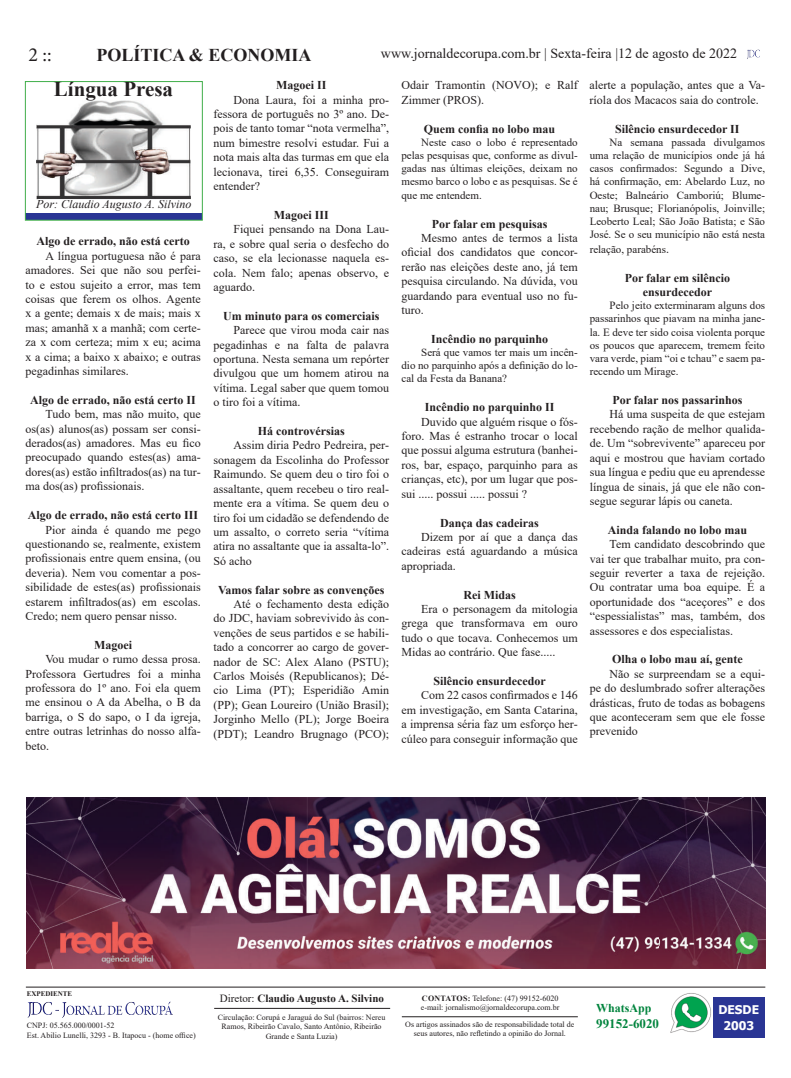
<style>
.page{position:relative;width:791px;height:1078px;background:#fff}
.page>*{position:absolute;margin:0;border:0;box-sizing:border-box;transform-origin:0 0}
.t1{font:700 21px "Times New Roman";color:#231f20}
.t2{font:20px "Minion Pro";color:#231f20}
.t3{font:700 18px "Times New Roman";color:#231f20}
.t4{font:14px "Times New Roman";color:#231f20}
.t5{font:700 13px "Times New Roman";color:#00843d}
.t6{font:12px/14.4px "Times New Roman";color:#231f20;text-align:justify}
.t7{font:700 12px/14.4px "Times New Roman";color:#231f20;text-align:center}
.t8{font:italic 12px "Times New Roman";color:#231f20}
.t9{font:700 12px/16px "Tahoma";color:#fff;text-align:center}
.t10{font:700 12px "Times New Roman";color:#00843d}
.t11{font:11px/13.2px "Times New Roman";color:#231f20;text-align:justify}
.t12{font:700 11px "Times New Roman";color:#231f20}
.t13{font:8px/9.6px "Times New Roman";color:#231f20}
.t14{font:700 7px "Times New Roman";color:#231f20}
.s1{font-size:12px}
.s2{font-weight:400}
.s3{font-weight:700}
</style>
<div class="page">
<svg style="left:747px;top:50px;width:13px;height:9px"></svg>
<img style="left:670px;top:993px;width:41px;height:40px">
<hr style="left:402px;top:1016px;width:176px;height:1px;background:#231f20">
<hr style="left:214px;top:1007px;width:176px;height:1px;background:#231f20">
<div style="left:713px;top:996px;width:51px;height:41px;background:#2a3594"></div>
<hr style="left:26px;top:986px;width:739px;height:1px;background:#231f20">
<img style="left:28px;top:1001px;width:145px;height:16px">
<div style="left:26px;top:213px;width:176px;height:6px;background:#2a3594"></div>
<img style="left:26px;top:797px;width:739px;height:171px">
<div style="left:25px;top:81px;width:178px;height:140px;border:1px solid #40ae49"></div>
<img style="left:37px;top:101px;width:154px;height:98px">
<h2 class="t2" style="left:28px;top:42px;width:25px">2 ::</h2>
<h3 class="t3" style="left:96px;top:42px;width:217px">POLÍTICA &amp; ECONOMIA</h3>
<p class="t4" style="left:381px;top:43px;width:358px">www.jornaldecorupa.com.br | Sexta-feira |12 de agosto de 2022</p>
<h1 class="t1" style="left:54px;top:74px;width:121px">Língua Presa</h1>
<p class="t8" style="left:36px;top:196px;width:157px">Por: Claudio Augusto A. Silvino</p>
<p class="t7" style="left:36px;top:234px;width:155px">Algo de errado, não está certo</p>
<p class="t6" style="left:26px;top:248px;width:177px;text-indent:20px">A língua portuguesa não é para amadores. Sei que não sou perfei&shy;to e estou sujeito a error, mas tem coisas que ferem os olhos. Agente x a gente; demais x de mais; mais x mas; amanhã x a manhã; com certe&shy;za x com certeza; mim x eu; acima x a cima; a baixo x abaixo; e outras pegadinhas similares.</p>
<p class="t7" style="left:30px;top:392px;width:167px">Algo de errado, não está certo II</p>
<p class="t6" style="left:26px;top:406px;width:177px;text-indent:20px">Tudo bem, mas não muito, que os(as) alunos(as) possam ser consi&shy;derados(as) amadores. Mas eu fico preocupado quando estes(as) ama&shy;dores(as) estão infiltrados(as) na tur&shy;ma dos(as) profissionais.</p>
<p class="t7" style="left:28px;top:507px;width:172px">Algo de errado, não está certo III</p>
<p class="t6" style="left:26px;top:522px;width:177px;text-indent:20px">Pior ainda é quando me pego questionando se, realmente, existem profissionais entre quem ensina, (ou deveria). Nem vou comentar a pos&shy;sibilidade de estes(as) profissionais estarem infiltrados(as) em escolas.<br>Credo; nem quero pensar nisso.</p>
<p class="t7" style="left:94px;top:637px;width:39px">Magoei</p>
<p class="t6" style="left:26px;top:651px;width:177px;text-indent:20px">Vou mudar o rumo dessa prosa.<br>Professora Gertudres foi a minha professora do 1º ano. Foi ela quem me ensinou o A da Abelha, o B da barriga, o S do sapo, o I da igreja, entre outras letrinhas do nosso alfa&shy;beto.</p>
<p class="t7" style="left:276px;top:78px;width:52px">Magoei II</p>
<p class="t6" style="left:214px;top:92px;width:177px;text-indent:20px">Dona Laura, foi a minha pro&shy;fessora de português no 3º ano. De&shy;pois de tanto tomar “nota vermelha”, num bimestre resolvi estudar. Fui a nota mais alta das turmas em que ela lecionava, tirei 6,35. Conseguiram entender?</p>
<p class="t7" style="left:274px;top:207px;width:56px">Magoei III</p>
<p class="t6" style="left:214px;top:222px;width:177px;text-indent:20px">Fiquei pensando na Dona Lau&shy;ra, e sobre qual seria o desfecho do caso, se ela lecionasse naquela es&shy;cola. Nem falo; apenas observo, e aguardo.</p>
<p class="t7" style="left:223px;top:308px;width:158px">Um minuto para os comerciais</p>
<p class="t6" style="left:214px;top:322px;width:177px;text-indent:20px">Parece que virou moda cair nas pegadinhas e na falta de palavra oportuna. Nesta semana um repórter divulgou que um homem atirou na vítima. Legal saber que quem tomou o tiro foi a vítima.</p>
<p class="t7" style="left:258px;top:423px;width:88px">Há controvérsias</p>
<p class="t6" style="left:214px;top:438px;width:177px;text-indent:20px">Assim diria Pedro Pedreira, per&shy;sonagem da Escolinha do Professor Raimundo. Se quem deu o tiro foi o assaltante, quem recebeu o tiro real&shy;mente era a vítima. Se quem deu o tiro foi um cidadão se defendendo de um assalto, o correto seria “vítima atira no assaltante que ia assalta-lo”.<br>Só acho</p>
<p class="t7" style="left:218px;top:582px;width:168px">Vamos falar sobre as convenções</p>
<p class="t6" style="left:214px;top:596px;width:177px;text-indent:20px">Até o fechamento desta edição do JDC, haviam sobrevivido às con&shy;venções de seus partidos e se habili&shy;tado a concorrer ao cargo de gover&shy;nador de SC: Alex Alano (PSTU); Carlos Moisés (Republicanos); Dé&shy;cio Lima (PT); Esperidião Amin (PP); Gean Loureiro (União Brasil); Jorginho Mello (PL); Jorge Boeira (PDT); Leandro Brugnago (PCO);</p>
<p class="t6" style="left:401px;top:78px;width:178px">Odair Tramontin (NOVO); e Ralf<br>Zimmer (PROS).</p>
<p class="t7" style="left:424px;top:121px;width:133px">Quem confia no lobo mau</p>
<p class="t11" style="left:401px;top:135px;width:178px;text-indent:20px">Neste caso o lobo é representado pelas pesquisas que, conforme as divul&shy;gadas nas últimas eleições, deixam no mesmo barco o lobo e as pesquisas. Se é que me entendem.</p>
<p class="t7" style="left:432px;top:216px;width:117px">Por falar em pesquisas</p>
<p class="t6" style="left:401px;top:230px;width:178px;text-indent:20px">Mesmo antes de termos a lista oficial dos candidatos que concor&shy;rerão nas eleições deste ano, já tem pesquisa circulando. Na dúvida, vou guardando para eventual uso no fu&shy;turo.</p>
<p class="t7" style="left:431px;top:331px;width:119px">Incêndio no parquinho</p>
<p class="t11" style="left:401px;top:345px;width:178px;text-indent:20px">Será que vamos ter mais um incên&shy;dio no parquinho após a definição do lo&shy;cal da Festa da Banana?</p>
<p class="t7" style="left:425px;top:399px;width:131px">Incêndio no parquinho II</p>
<p class="t6" style="left:401px;top:414px;width:178px;text-indent:20px">Duvido que alguém risque o fós&shy;foro. Mas é estranho trocar o local que possui alguma estrutura (banhei&shy;ros, bar, espaço, parquinho para as crianças, etc), por um lugar que pos&shy;sui ..... possui ..... possui ?</p>
<p class="t7" style="left:440px;top:515px;width:100px">Dança das cadeiras</p>
<p class="t6" style="left:401px;top:529px;width:178px;text-indent:20px">Dizem por aí que a dança das cadeiras está aguardando a música apropriada.</p>
<p class="t7" style="left:463px;top:587px;width:54px">Rei Midas</p>
<p class="t6" style="left:401px;top:601px;width:178px;text-indent:20px">Era o personagem da mitologia grega que transformava em ouro tudo o que tocava. Conhecemos um Midas ao contrário. Que fase.....</p>
<p class="t7" style="left:433px;top:673px;width:114px">Silêncio ensurdecedor</p>
<p class="t6" style="left:401px;top:687px;width:178px;text-indent:20px">Com 22 casos confirmados e 146 em investigação, em Santa Catarina, a imprensa séria faz um esforço her&shy;cúleo para conseguir informação que</p>
<p class="t6" style="left:590px;top:78px;width:177px">alerte a população, antes que a Va&shy;ríola dos Macacos saia do controle.</p>
<p class="t7" style="left:615px;top:121px;width:126px">Silêncio ensurdecedor II</p>
<p class="t11" style="left:590px;top:135px;width:177px;text-indent:20px">Na semana passada divulgamos uma relação de municípios onde já há casos confirmados: Segundo a Dive, há confirmação, em: Abelardo Luz, no Oeste; Balneário Camboriú; Blume&shy;nau; Brusque; Florianópolis, Joinville; Leoberto Leal; São João Batista; e São José. Se o seu município não está nesta</p>
<p class="t11" style="left:590px;top:242px;width:81px">relação, parabéns<span class="s1">.</span></p>
<p class="t7" style="left:625px;top:270px;width:107px">Por falar em silêncio ensurdecedor</p>
<p class="t11" style="left:590px;top:298px;width:177px;text-indent:20px">Pelo jeito exterminaram alguns dos passarinhos que piavam na minha jane&shy;la. E deve ter sido coisa violenta porque os poucos que aparecem, tremem feito vara verde, piam “oi e tchau” e saem pa&shy;recendo um Mirage.</p>
<p class="t7" style="left:612px;top:392px;width:131px">Por falar nos passarinhos</p>
<p class="t6" style="left:590px;top:407px;width:177px;text-indent:20px">Há uma suspeita de que estejam recebendo ração de melhor qualida&shy;de. Um “sobrevivente” apareceu por aqui e mostrou que haviam cortado sua língua e pediu que eu aprendesse língua de sinais, já que ele não con&shy;segue segurar lápis ou caneta.</p>
<p class="t7" style="left:608px;top:522px;width:141px">Ainda falando no lobo mau</p>
<p class="t6" style="left:590px;top:536px;width:177px;text-indent:20px">Tem candidato descobrindo que vai ter que trabalhar muito, pra con&shy;seguir reverter a taxa de rejeição.<br>Ou contratar uma boa equipe. É a oportunidade dos “aceçores” e dos “espessialistas” mas, também, dos assessores e dos especialistas.</p>
<p class="t7" style="left:612px;top:651px;width:132px">Olha o lobo mau aí, gente</p>
<p class="t6" style="left:590px;top:666px;width:177px;text-indent:20px">Não se surpreendam se a equi&shy;pe do deslumbrado sofrer alterações drásticas, fruto de todas as bobagens que aconteceram sem que ele fosse prevenido</p>
<p class="t14" style="left:27px;top:987px;width:47px">EXPEDIENTE</p>
<p class="t12" style="left:220px;top:989px;width:166px"><span class="s2">Diretor:</span> Claudio Augusto A. Silvino</p>
<p class="t13" style="left:421px;top:992px;width:140px"><span class="s3">CONTATOS:</span> Telefone: (47) 99152-6020 e-mail: jornalismo@jornaldecorupa.com.br</p>
<p class="t13" style="left:218px;top:1011px;width:169px;text-align:center">Circulação: Corupá e Jaraguá do Sul (bairros: Nereu<br>Ramos, Ribeirão Cavalo, Santo Antônio, Ribeirão<br>Grande e Santa Luzia)</p>
<p class="t13" style="left:27px;top:1020px;width:170px">CNPJ: 05.565.000/0001-52<br>Est. Abilio Lunelli, 3293 - B. Itapocu - (home office)</p>
<p class="t13" style="left:405px;top:1018px;width:171px;text-align:center">Os artigos assinados são de responsabilidade total de seus autores, não refletindo a opinião do Jornal.</p>
<p class="t10" style="left:596px;top:999px;width:57px">WhatsApp</p>
<p class="t5" style="left:596px;top:1014px;width:64px">99152-6020</p>
<p class="t9" style="left:718px;top:1002px;width:42px">DESDE<br>2003</p>
</div>
